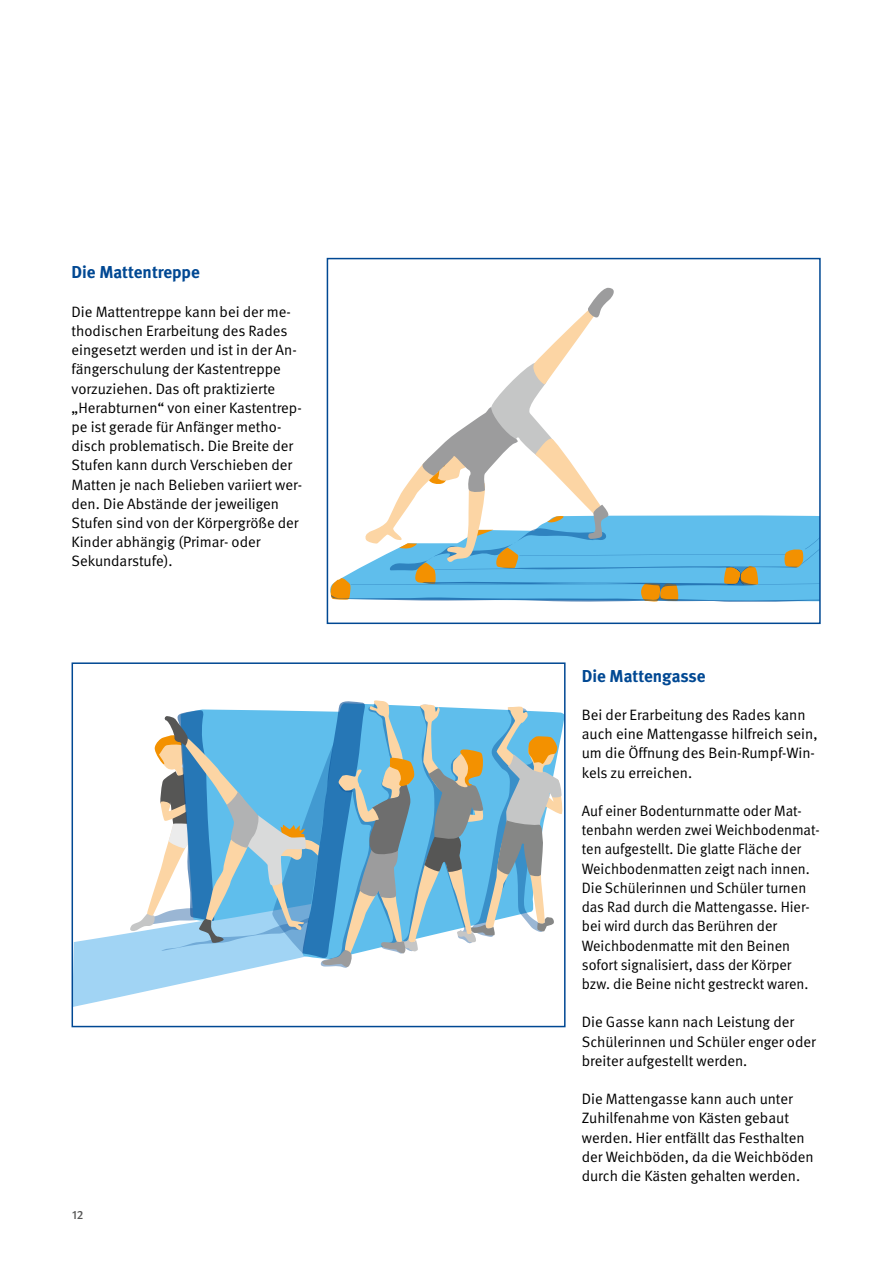
<style>
.page{position:relative;width:893px;height:1263px;background:#fff}
.page>*{position:absolute;margin:0;border:0;box-sizing:border-box;transform-origin:0 0}
.Überschriften_H2_ohne_Zahl{font:700 17.25px "DGUV Meta";color:#004893}
.Fließtext_FT{font:15px/19.2px "DGUV Meta";color:#000}
.t1{font:500 12px "DGUV Meta";color:#565655}
</style>
<div class="page">
<svg style="left:330px;top:287px;width:488px;height:315px"></svg>
<div style="left:327px;top:258px;width:494px;height:366px;border:2px solid #004893"></div>
<svg style="left:75px;top:700px;width:488px;height:307px"></svg>
<div style="left:72px;top:662px;width:494px;height:365px;border:2px solid #004893"></div>
<h2 class="Überschriften_H2_ohne_Zahl" style="left:72px;top:262px;width:130px">Die Mattentreppe</h2>
<p class="Fließtext_FT" style="left:72px;top:302px;width:232px">Die Mattentreppe kann bei der me&shy;thodischen Erarbeitung des Rades eingesetzt werden und ist in der An&shy;fängerschulung der Kastentreppe vorzuziehen. Das oft praktizierte „Herabturnen“ von einer Kastentrep&shy;pe ist gerade für Anfänger metho&shy;disch problematisch. Die Breite der Stufen kann durch Verschieben der Matten je nach Belieben variiert wer&shy;den. Die Abstände der jeweiligen Stufen sind von der Körpergröße der Kinder abhängig (Primar- oder Sekundarstufe).</p>
<p class="t1" style="left:72px;top:1208px;width:13px">12</p>
<h2 class="Überschriften_H2_ohne_Zahl" style="left:582px;top:665px;width:125px">Die Mattengasse</h2>
<p class="Fließtext_FT" style="left:582px;top:706px;width:237px">Bei der Erarbeitung des Rades kann auch eine Mattengasse hilfreich sein, um die Öffnung des Bein-Rumpf-Win&shy;kels zu erreichen.</p>
<p class="Fließtext_FT" style="left:582px;top:802px;width:239px">Auf einer Bodenturnmatte oder Mat&shy;tenbahn werden zwei Weichbodenmat&shy;ten aufgestellt. Die glatte Fläche der Weichbodenmatten zeigt nach innen.<br>Die Schülerinnen und Schüler turnen das Rad durch die Mattengasse. Hier&shy;bei wird durch das Berühren der Weichbodenmatte mit den Beinen sofort signalisiert, dass der Körper bzw. die Beine nicht gestreckt waren.</p>
<p class="Fließtext_FT" style="left:582px;top:1013px;width:235px">Die Gasse kann nach Leistung der<br>Schülerinnen und Schüler enger oder breiter aufgestellt werden.</p>
<p class="Fließtext_FT" style="left:582px;top:1090px;width:233px">Die Mattengasse kann auch unter Zuhilfenahme von Kästen gebaut werden. Hier entfällt das Festhalten der Weichböden, da die Weichböden durch die Kästen gehalten werden.</p>
</div>
